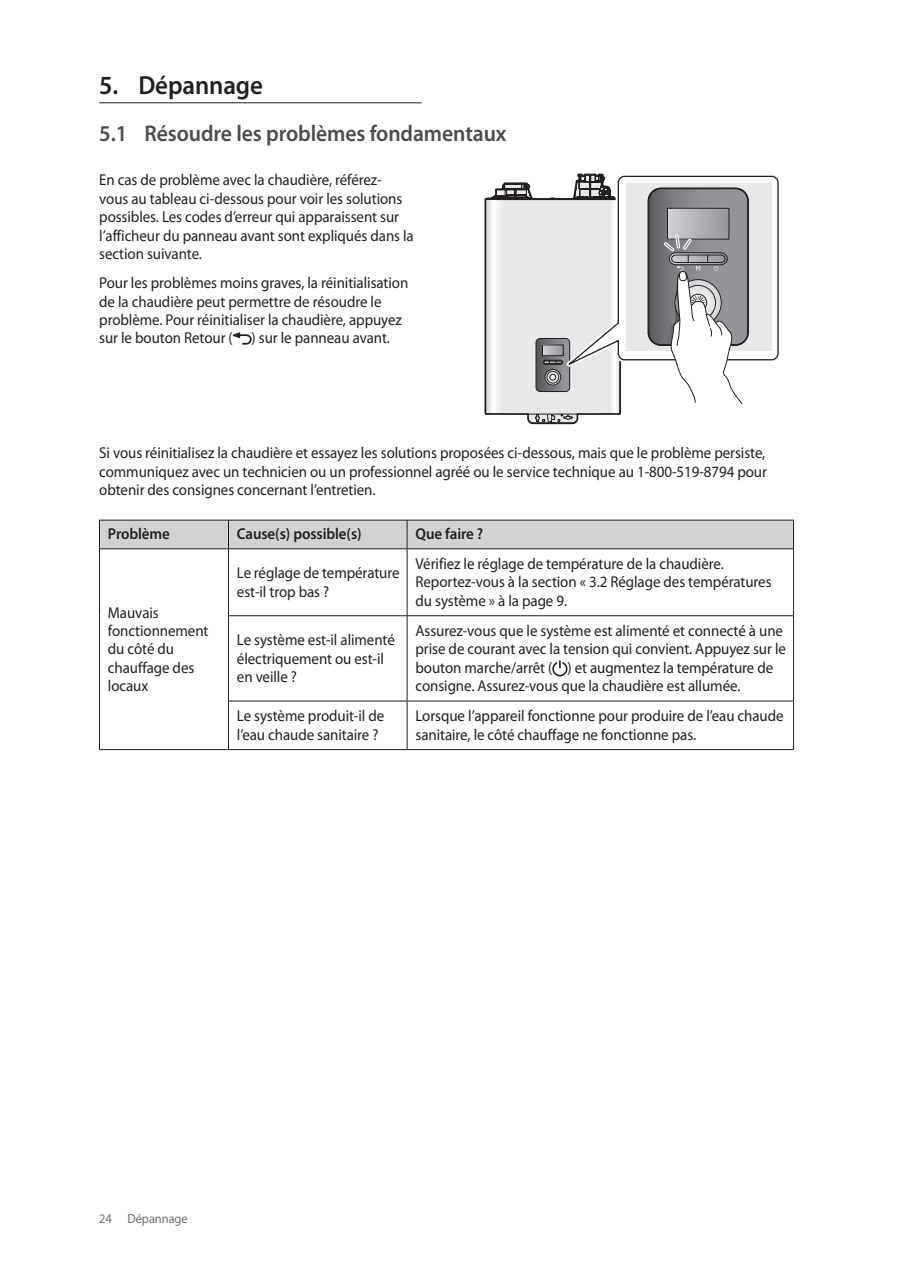
<style>
.page{position:relative;width:903px;height:1275px;background:#fff}
.page>*{position:absolute;margin:0;border:0;box-sizing:border-box;transform-origin:0 0}
.t1{font:600 26.25px "Myriad Pro";letter-spacing:-.005em;color:#231f20;scale:.95 1}
.t2{font:600 22.75px "Myriad Pro";letter-spacing:-.005em;color:#4b4c4d;scale:.95 1}
.t3{font:15.75px/18.4px "Myriad Pro";letter-spacing:-.005em;color:#231f20;scale:.95 1}
.t4{font:600 15.75px "Myriad Pro";letter-spacing:-.005em;color:#231f20;scale:.95 1}
.t5{font:13.12px "Myriad Pro";letter-spacing:-.005em;color:#6c6d70;scale:.95 1}
</style>
<div class="page">
<svg style="left:233px;top:332px;width:19px;height:13px"></svg>
<svg style="left:484px;top:173px;width:295px;height:251px"></svg>
<svg style="left:100px;top:549px;width:693px;height:200px"></svg>
<hr style="left:99px;top:749px;width:129px;height:1px;background:#231f20">
<svg style="left:99px;top:520px;width:695px;height:29px;background:#c8c8ca"></svg>
<hr style="left:99px;top:549px;width:1px;height:67px;background:#231f20">
<hr style="left:228px;top:549px;width:1px;height:66px;background:#231f20">
<hr style="left:793px;top:549px;width:1px;height:66px;background:#231f20">
<hr style="left:99px;top:616px;width:1px;height:85px;background:#231f20">
<hr style="left:228px;top:615px;width:179px;height:1px;background:#231f20">
<hr style="left:228px;top:616px;width:1px;height:85px;background:#231f20">
<hr style="left:407px;top:615px;width:387px;height:1px;background:#231f20">
<hr style="left:793px;top:616px;width:1px;height:85px;background:#231f20">
<hr style="left:99px;top:701px;width:1px;height:48px;background:#231f20">
<hr style="left:228px;top:701px;width:179px;height:1px;background:#231f20">
<hr style="left:228px;top:701px;width:1px;height:48px;background:#231f20">
<hr style="left:407px;top:701px;width:387px;height:1px;background:#231f20">
<hr style="left:793px;top:701px;width:1px;height:48px;background:#231f20">
<hr style="left:228px;top:749px;width:179px;height:1px;background:#231f20">
<hr style="left:407px;top:749px;width:387px;height:1px;background:#231f20">
<hr style="left:407px;top:549px;width:1px;height:66px;background:#231f20">
<hr style="left:407px;top:616px;width:1px;height:85px;background:#231f20">
<hr style="left:407px;top:701px;width:1px;height:48px;background:#231f20">
<svg style="left:552px;top:660px;width:15px;height:16px"></svg>
<hr style="left:99px;top:102px;width:323px;height:1px;background:#231f20">
<h1 class="t1" style="left:99px;top:69px;width:174px">5. Dépannage</h1>
<h2 class="t2" style="left:99px;top:119px;width:430px">5.1 Résoudre les problèmes fondamentaux</h2>
<p class="t3" style="left:99px;top:171px;width:333px">En cas de problème avec la chaudière, référez&shy;vous au tableau ci-dessous pour voir les solutions possibles. Les codes d’erreur qui apparaissent sur l’afficheur du panneau avant sont expliqués dans la section suivante.</p>
<p class="t3" style="left:99px;top:274px;width:327px">Pour les problèmes moins graves, la réinitialisation de la chaudière peut permettre de résoudre le problème. Pour réinitialiser la chaudière, appuyez sur le bouton Retour ( ) sur le panneau avant.</p>
<p class="t3" style="left:99px;top:444px;width:704px;text-align:justify">Si vous réinitialisez la chaudière et essayez les solutions proposées ci-dessous, mais que le problème persiste, communiquez avec un technicien ou un professionnel agréé ou le service technique au 1-800-519-8794 pour obtenir des consignes concernant l’entretien.</p>
<p class="t4" style="left:108px;top:524px;width:67px">Problème</p>
<p class="t4" style="left:237px;top:524px;width:133px">Cause(s) possible(s)</p>
<p class="t4" style="left:415px;top:524px;width:73px">Que faire ?</p>
<p class="t3" style="left:108px;top:603px;width:107px">Mauvais fonctionnement du côté du chauffage des locaux</p>
<p class="t3" style="left:237px;top:564px;width:173px">Le réglage de température est-il trop bas ?</p>
<p class="t3" style="left:415px;top:554px;width:376px">Vérifiez le réglage de température de la chaudière.<br>Reportez-vous à la section « 3.2 Réglage des températures du système » à la page 9.</p>
<p class="t3" style="left:237px;top:630px;width:168px">Le système est-il alimenté électriquement ou est-il en veille ?</p>
<p class="t3" style="left:415px;top:621px;width:391px">Assurez-vous que le système est alimenté et connecté à une prise de courant avec la tension qui convient. Appuyez sur le bouton marche/arrêt ( ) et augmentez la température de consigne. Assurez-vous que la chaudière est allumée.</p>
<p class="t3" style="left:237px;top:707px;width:157px">Le système produit-il de l’eau chaude sanitaire ?</p>
<p class="t3" style="left:415px;top:707px;width:389px">Lorsque l’appareil fonctionne pour produire de l’eau chaude sanitaire, le côté chauffage ne fonctionne pas.</p>
<p class="t5" style="left:99px;top:1210px;width:95px">24 Dépannage</p>
</div>
